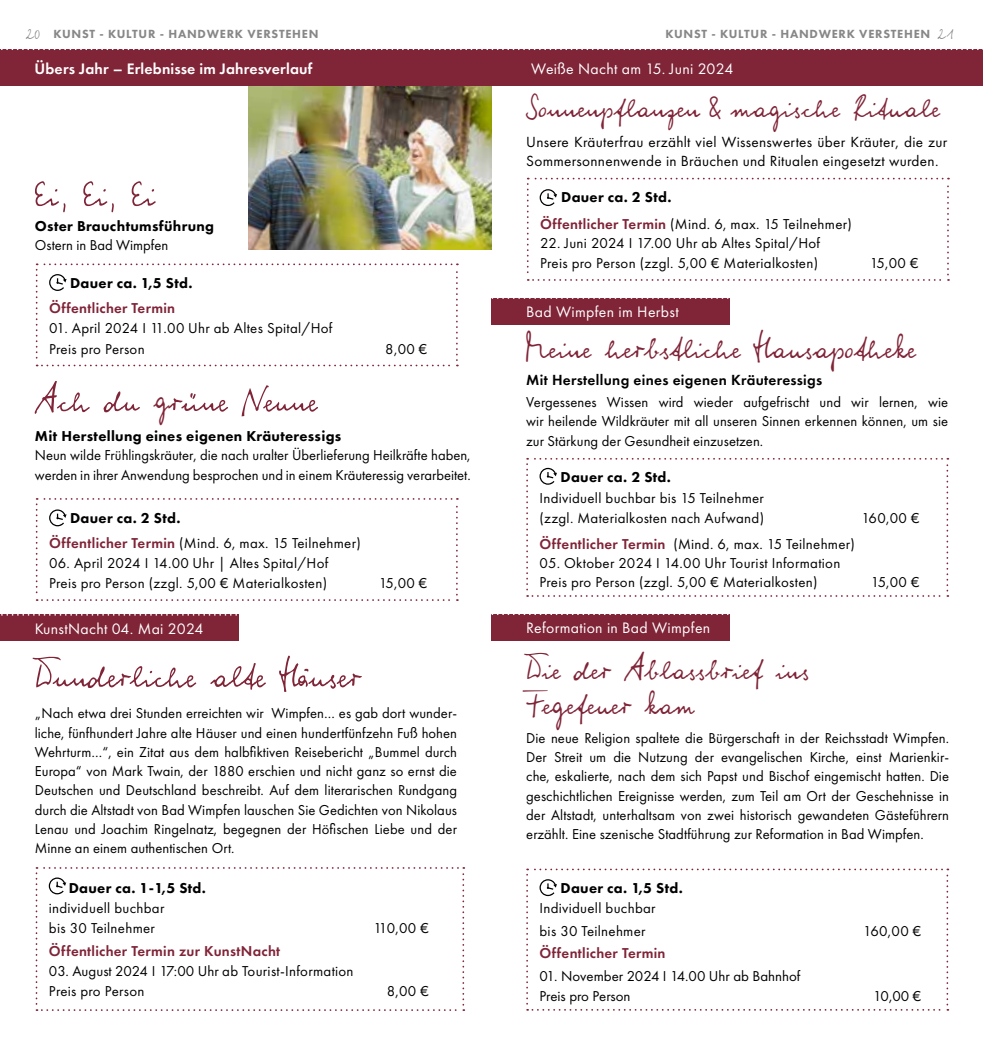
<style>
.page{position:relative;width:983px;height:1042px;background:#fff}
.page>*{position:absolute;margin:0;border:0;box-sizing:border-box;transform-origin:0 0}
.t1{font:56px "WIP Macho Man";color:#802437}
.t2{font:54.25px "WIP Macho Man";color:#802437}
.t3{font:52.5px "WIP Macho Man";color:#802437}
.t4{font:49px "WIP Macho Man";color:#802437}
.t5{font:47.25px/34.3px "WIP Macho Man";color:#802437}
.t6{font:15.75px "Futura PT";letter-spacing:.02em;color:#fff}
.t7{font:600 15.75px "Futura PT";letter-spacing:.01em;color:#fff}
.t8{font:15.22px/19.2px "Futura PT";letter-spacing:.02em;color:#000}
.t9{font:600 15.22px "Futura PT";letter-spacing:.02em;color:#000}
.t10{font:14.88px/19.2px "Futura PT";letter-spacing:.01em;color:#000}
.t11{font:800 14.88px "Futura PT";letter-spacing:.02em;color:#000}
.t12{font:600 14.88px "Futura PT";letter-spacing:.02em;color:#802437}
.t13{font:800 12.25px "Futura PT";letter-spacing:.06em;color:#878787}
.s1{font-family:"WIP Macho Man";font-weight:400;font-size:24.5px}
.s2{font-size:47.25px}
.s3{font-weight:800}
.s4{font-weight:600;color:#802437}
.s5{font-size:43.93px}
</style>
<div class="page">
<img style="left:248px;top:85px;width:243px;height:164px">
<div style="left:0;top:49px;width:491px;height:36px;background:#802437"></div>
<div style="left:491px;top:49px;width:491px;height:36px;background:#802437"></div>
<svg style="left:1px;top:49px;width:982px;height:1px"></svg>
<svg style="left:36px;top:263px;width:422px;height:103px"></svg>
<svg style="left:36px;top:498px;width:422px;height:103px"></svg>
<svg style="left:36px;top:867px;width:428px;height:144px"></svg>
<svg style="left:526px;top:178px;width:422px;height:103px"></svg>
<svg style="left:526px;top:868px;width:422px;height:142px"></svg>
<div style="left:491px;top:614px;width:239px;height:26px;background:#802437"></div>
<svg style="left:492px;top:614px;width:236px;height:1px"></svg>
<div style="left:0;top:614px;width:239px;height:27px;background:#802437"></div>
<svg style="left:1px;top:614px;width:236px;height:2px"></svg>
<div style="left:491px;top:297px;width:239px;height:27px;background:#802437"></div>
<svg style="left:492px;top:297px;width:236px;height:2px"></svg>
<svg style="left:526px;top:458px;width:422px;height:139px"></svg>
<p class="t13" style="left:26px;top:26px;width:294px"><span class="s1">20</span> KUNST - KULTUR - HANDWERK VERSTEHEN</p>
<p class="t13" style="left:665px;top:26px;width:291px">KUNST - KULTUR - HANDWERK VERSTEHEN <span class="s1">21</span></p>
<p class="t7" style="left:34px;top:59px;width:279px">Übers Jahr – Erlebnisse im Jahresverlauf</p>
<p class="t6" style="left:531px;top:59px;width:203px">Weiße Nacht am 15. Juni 2024</p>
<h1 class="t1" style="left:35px;top:169px;width:121px">Ei, Ei, Ei</h1>
<p class="t11" style="left:35px;top:216px;width:180px">Oster Brauchtumsführung</p>
<p class="t10" style="left:35px;top:235px;width:135px">Ostern in Bad Wimpfen</p>
<p class="t11" style="left:70px;top:274px;width:124px">Dauer ca. 1,5 Std.</p>
<p class="t12" style="left:49px;top:299px;width:127px">Öffentlicher Termin</p>
<p class="t10" style="left:49px;top:318px;width:285px;line-height:20.1px">01. April 2024 I 11.00 Uhr ab Altes Spital/Hof<br>Preis pro Person</p>
<p class="t10" style="left:385px;top:339px;width:44px">8,00 €</p>
<h3 class="t3" style="left:35px;top:377px;width:283px">Ach du <span class="s2">g</span>rüne Neune</h3>
<p class="t11" style="left:35px;top:427px;width:308px">Mit Herstellung eines eigenen Kräuteressigs</p>
<p class="t10" style="left:35px;top:446px;width:437px">Neun wilde Frühlingskräuter, die nach uralter Überlieferung Heilkräfte haben, werden in ihrer Anwendung besprochen und in einem Kräuteressig verarbeitet.</p>
<p class="t10" style="left:49px;top:505px;width:313px;line-height:25px;text-indent:21px"><span class="s3">Dauer ca. 2 Std.<br></span><span class="s4">Öffentlicher Termin</span> (Mind. 6, max. 15 Teilnehmer)</p>
<p class="t10" style="left:49px;top:553px;width:281px;line-height:20.1px">06. April 2024 I 14.00 Uhr | Altes Spital/Hof<br>Preis pro Person (zzgl. 5,00 € Materialkosten)</p>
<p class="t10" style="left:378px;top:573px;width:50px">15,00 €</p>
<h3 class="t5" style="left:526px;top:94px;width:414px">Sonnen<span class="s5">pf</span>lanzen &amp; ma<span class="s5">g</span>ische Ri<span class="s5">t</span>uale</h3>
<p class="t8" style="left:526px;top:132px;width:422px">Unsere Kräuterfrau erzählt viel Wissenswertes über Kräuter, die zur<br>Sommersonnenwende in Bräuchen und Ritualen eingesetzt wurden.</p>
<p class="t10" style="left:540px;top:184px;width:313px;line-height:26.2px;text-indent:21px"><span class="s3">Dauer ca. 2 Std.<br></span><span class="s4">Öffentlicher Termin</span> (Mind. 6, max. 15 Teilnehmer)</p>
<p class="t10" style="left:540px;top:233px;width:281px;line-height:20.1px">22. Juni 2024 I 17.00 Uhr ab Altes Spital/Hof<br>Preis pro Person (zzgl. 5,00 € Materialkosten)</p>
<p class="t10" style="left:869px;top:253px;width:50px">15,00 €</p>
<p class="t6" style="left:526px;top:302px;width:154px">Bad Wimpfen im Herbst</p>
<h3 class="t4" style="left:526px;top:327px;width:390px">Meine herbstliche Hausapotheke</h3>
<p class="t9" style="left:526px;top:371px;width:297px">Mit Herstellung eines eigenen Kräuteressigs</p>
<p class="t10" style="left:526px;top:392px;width:423px;text-align:justify">Vergessenes Wissen wird wieder aufgefrischt und wir lernen, wie wir heilende Wildkräuter mit all unseren Sinnen erkennen können, um sie zur Stärkung der Gesundheit einzusetzen.</p>
<p class="t11" style="left:560px;top:467px;width:112px">Dauer ca. 2 Std.</p>
<p class="t10" style="left:539px;top:489px;width:226px">Individuell buchbar bis 15 Teilnehmer (zzgl. Materialkosten nach Aufwand)</p>
<p class="t10" style="left:861px;top:508px;width:60px">160,00 €</p>
<p class="t10" style="left:539px;top:534px;width:317px"><span class="s4">Öffentlicher Termin</span> (Mind. 6, max. 15 Teilnehmer)</p>
<p class="t10" style="left:539px;top:553px;width:302px">05. Oktober 2024 I 14.00 Uhr Tourist Information<br>Preis pro Person (zzgl. 5,00 € Materialkosten)</p>
<p class="t10" style="left:870px;top:572px;width:50px">15,00 €</p>
<p class="t6" style="left:35px;top:619px;width:170px">KunstNacht 04. Mai 2024</p>
<p class="t6" style="left:526px;top:618px;width:185px">Reformation in Bad Wimpfen</p>
<h2 class="t2" style="left:35px;top:651px;width:327px">Wunderliche alte Häuser</h2>
<p class="t10" style="left:35px;top:704px;width:423px;text-align:justify">„Nach etwa drei Stunden erreichten wir Wimpfen… es gab dort wunder&shy;liche, fünfhundert Jahre alte Häuser und einen hundertfünfzehn Fuß hohen Wehrturm…“, ein Zitat aus dem halbfiktiven Reisebericht „Bummel durch Europa“ von Mark Twain, der 1880 erschien und nicht ganz so ernst die Deutschen und Deutschland beschreibt. Auf dem literarischen Rundgang durch die Altstadt von Bad Wimpfen lauschen Sie Gedichten von Nikolaus Lenau und Joachim Ringelnatz, begegnen der Höfischen Liebe und der Minne an einem authentischen Ort.</p>
<p class="t11" style="left:69px;top:878px;width:139px">Dauer ca. 1-1,5 Std.</p>
<p class="t10" style="left:49px;top:898px;width:117px;line-height:20.1px">individuell buchbar bis 30 Teilnehmer</p>
<p class="t10" style="left:373px;top:918px;width:57px">110,00 €</p>
<h3 class="t5" style="left:526px;top:657px;width:284px">Wie der Ablassbrief ins<br>Fegefeuer kam</h3>
<p class="t10" style="left:526px;top:728px;width:424px;text-align:justify">Die neue Religion spaltete die Bürgerschaft in der Reichsstadt Wimpfen.<br>Der Streit um die Nutzung der evangelischen Kirche, einst Marienkir&shy;che, eskalierte, nach dem sich Papst und Bischof eingemischt hatten. Die geschichtlichen Ereignisse werden, zum Teil am Ort der Geschehnisse in der Altstadt, unterhaltsam von zwei historisch gewandeten Gästeführern erzählt. Eine szenische Stadtführung zur Reformation in Bad Wimpfen.</p>
<p class="t11" style="left:560px;top:878px;width:124px">Dauer ca. 1,5 Std.</p>
<p class="t10" style="left:539px;top:897px;width:118px;line-height:22.6px">Individuell buchbar bis 30 Teilnehmer</p>
<p class="t10" style="left:862px;top:921px;width:60px">160,00 €</p>
<p class="t12" style="left:49px;top:941px;width:233px">Öffentlicher Termin zur KunstNacht</p>
<p class="t10" style="left:49px;top:961px;width:306px;line-height:20.1px">03. August 2024 I 17:00 Uhr ab Tourist-Information<br>Preis pro Person</p>
<p class="t10" style="left:386px;top:981px;width:44px">8,00 €</p>
<p class="t12" style="left:539px;top:944px;width:127px">Öffentlicher Termin</p>
<p class="t10" style="left:539px;top:966px;width:262px;line-height:20.1px">01. November 2024 I 14.00 Uhr ab Bahnhof<br>Preis pro Person</p>
<p class="t10" style="left:872px;top:986px;width:50px">10,00 €</p>
</div>
